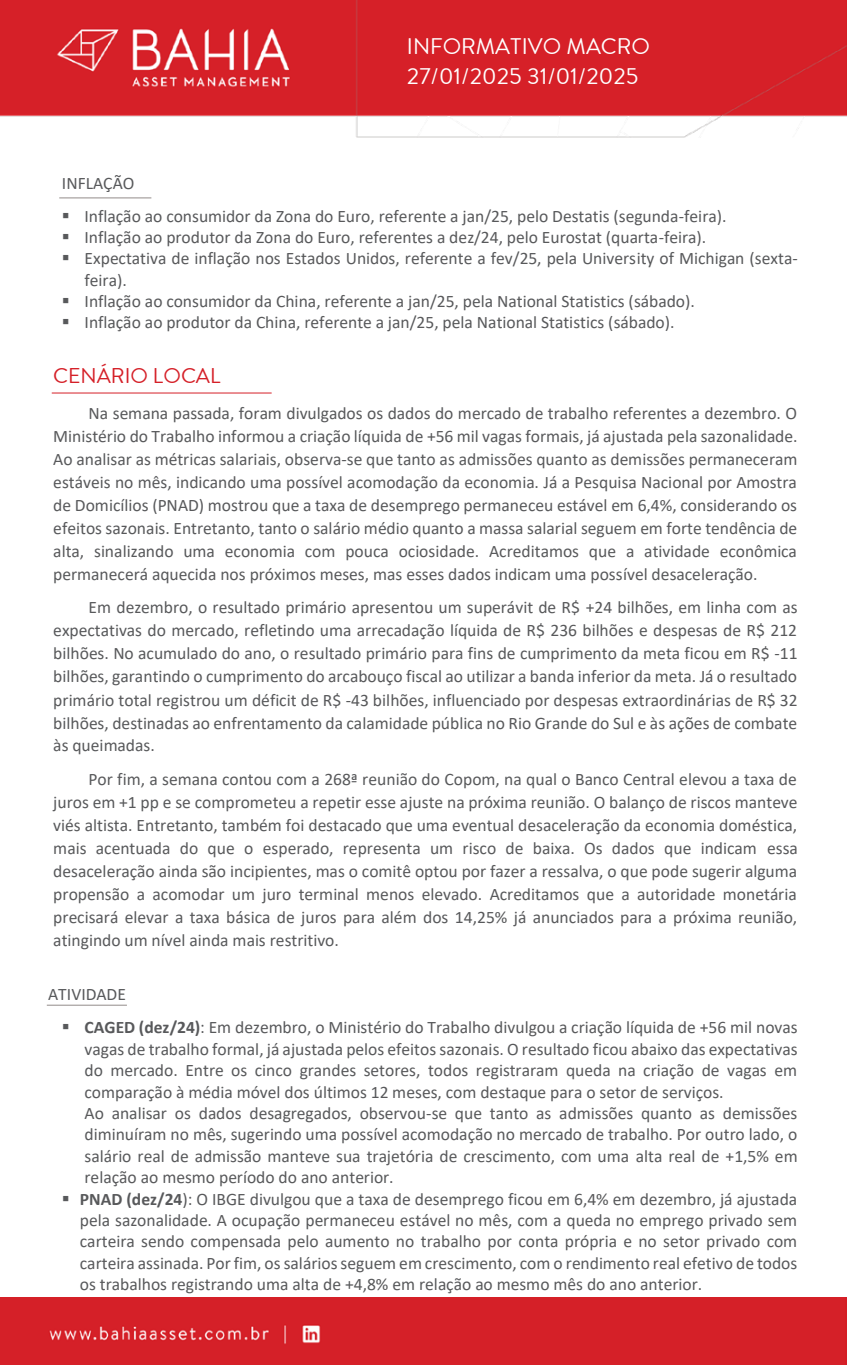
<style>
.page{position:relative;width:847px;height:1365px;background:#fff}
.page>*{position:absolute;margin:0;border:0;box-sizing:border-box;transform-origin:0 0}
.t1{font:22.5px/29.2px "Brandon Text Office";color:#fff}
.t2{font:21.25px "Brandon Text Office";color:#d52028}
.t3{font:17.5px/23px "Calibri";color:#58595b;text-align:justify}
.s1{font-weight:700}
</style>
<div class="page">
<img style="left:0;top:0;width:847px;height:137px">
<div style="left:0;top:1297px;width:847px;height:67px;background:#d52028"></div>
<hr style="left:59px;top:197px;width:92px;height:1px;background:#928b89">
<hr style="left:52px;top:392px;width:220px;height:1px;background:#d52028">
<hr style="left:47px;top:1004px;width:80px;height:1px;background:#928b89">
<p class="t1" style="left:407px;top:31px;width:245px">INFORMATIVO MACRO<br>27/01/2025 31/01/2025</p>
<p class="t3" style="left:62px;top:171px;width:74px">INFLAÇÃO</p>
<p class="t3" style="left:62px;top:204px;width:666px">▪ Inflação ao consumidor da Zona do Euro, referente a jan/25, pelo Destatis (segunda-feira).</p>
<p class="t3" style="left:62px;top:225px;width:646px">▪ Inflação ao produtor da Zona do Euro, referentes a dez/24, pelo Eurostat (quarta-feira).</p>
<p class="t3" style="left:85px;top:247px;width:715px;line-height:21.5px;text-indent:-23px">▪ Expectativa de inflação nos Estados Unidos, referente a fev/25, pela University of Michigan (sexta&shy;feira).</p>
<p class="t3" style="left:62px;top:289px;width:634px">▪ Inflação ao consumidor da China, referente a jan/25, pela National Statistics (sábado).</p>
<p class="t3" style="left:62px;top:310px;width:614px">▪ Inflação ao produtor da China, referente a jan/25, pela National Statistics (sábado).</p>
<p class="t2" style="left:53px;top:361px;width:169px">CENÁRIO LOCAL</p>
<p class="t3" style="left:53px;top:401px;width:746px;text-indent:35px">Na semana passada, foram divulgados os dados do mercado de trabalho referentes a dezembro. O Ministério do Trabalho informou a criação líquida de +56 mil vagas formais, já ajustada pela sazonalidade.<br>Ao analisar as métricas salariais, observa-se que tanto as admissões quanto as demissões permaneceram estáveis no mês, indicando uma possível acomodação da economia. Já a Pesquisa Nacional por Amostra de Domicílios (PNAD) mostrou que a taxa de desemprego permaneceu estável em 6,4%, considerando os efeitos sazonais. Entretanto, tanto o salário médio quanto a massa salarial seguem em forte tendência de alta, sinalizando uma economia com pouca ociosidade. Acreditamos que a atividade econômica permanecerá aquecida nos próximos meses, mas esses dados indicam uma possível desaceleração.</p>
<p class="t3" style="left:53px;top:595px;width:746px;text-indent:35px">Em dezembro, o resultado primário apresentou um superávit de R$ +24 bilhões, em linha com as expectativas do mercado, refletindo uma arrecadação líquida de R$ 236 bilhões e despesas de R$ 212 bilhões. No acumulado do ano, o resultado primário para fins de cumprimento da meta ficou em R$ -11 bilhões, garantindo o cumprimento do arcabouço fiscal ao utilizar a banda inferior da meta. Já o resultado primário total registrou um déficit de R$ -43 bilhões, influenciado por despesas extraordinárias de R$ 32 bilhões, destinadas ao enfrentamento da calamidade pública no Rio Grande do Sul e às ações de combate às queimadas.</p>
<p class="t3" style="left:53px;top:767px;width:746px;text-indent:35px">Por fim, a semana contou com a 268ª reunião do Copom, na qual o Banco Central elevou a taxa de juros em +1 pp e se comprometeu a repetir esse ajuste na próxima reunião. O balanço de riscos manteve viés altista. Entretanto, também foi destacado que uma eventual desaceleração da economia doméstica, mais acentuada do que o esperado, representa um risco de baixa. Os dados que indicam essa desaceleração ainda são incipientes, mas o comitê optou por fazer a ressalva, o que pode sugerir alguma propensão a acomodar um juro terminal menos elevado. Acreditamos que a autoridade monetária precisará elevar a taxa básica de juros para além dos 14,25% já anunciados para a próxima reunião, atingindo um nível ainda mais restritivo.</p>
<p class="t3" style="left:48px;top:982px;width:79px">ATIVIDADE</p>
<p class="t3" style="left:85px;top:1016px;width:715px;line-height:21.4px;text-align:left;text-indent:-23px">▪ <span class="s1">CAGED (dez/24)</span>: Em dezembro, o Ministério do Trabalho divulgou a criação líquida de +56 mil novas vagas de trabalho formal, já ajustada pelos efeitos sazonais. O resultado ficou abaixo das expectativas do mercado. Entre os cinco grandes setores, todos registraram queda na criação de vagas em comparação à média móvel dos últimos 12 meses, com destaque para o setor de serviços.<br>Ao analisar os dados desagregados, observou-se que tanto as admissões quanto as demissões diminuíram no mês, sugerindo uma possível acomodação no mercado de trabalho. Por outro lado, o salário real de admissão manteve sua trajetória de crescimento, com uma alta real de +1,5% em relação ao mesmo período do ano anterior.</p>
<p class="t3" style="left:80px;top:1187px;width:719px;line-height:21.4px;text-indent:-18px">▪ <span class="s1">PNAD (dez/24</span>): O IBGE divulgou que a taxa de desemprego ficou em 6,4% em dezembro, já ajustada pela sazonalidade. A ocupação permaneceu estável no mês, com a queda no emprego privado sem carteira sendo compensada pelo aumento no trabalho por conta própria e no setor privado com carteira assinada. Por fim, os salários seguem em crescimento, com o rendimento real efetivo de todos os trabalhos registrando uma alta de +4,8% em relação ao mesmo mês do ano anterior.</p>
</div>
